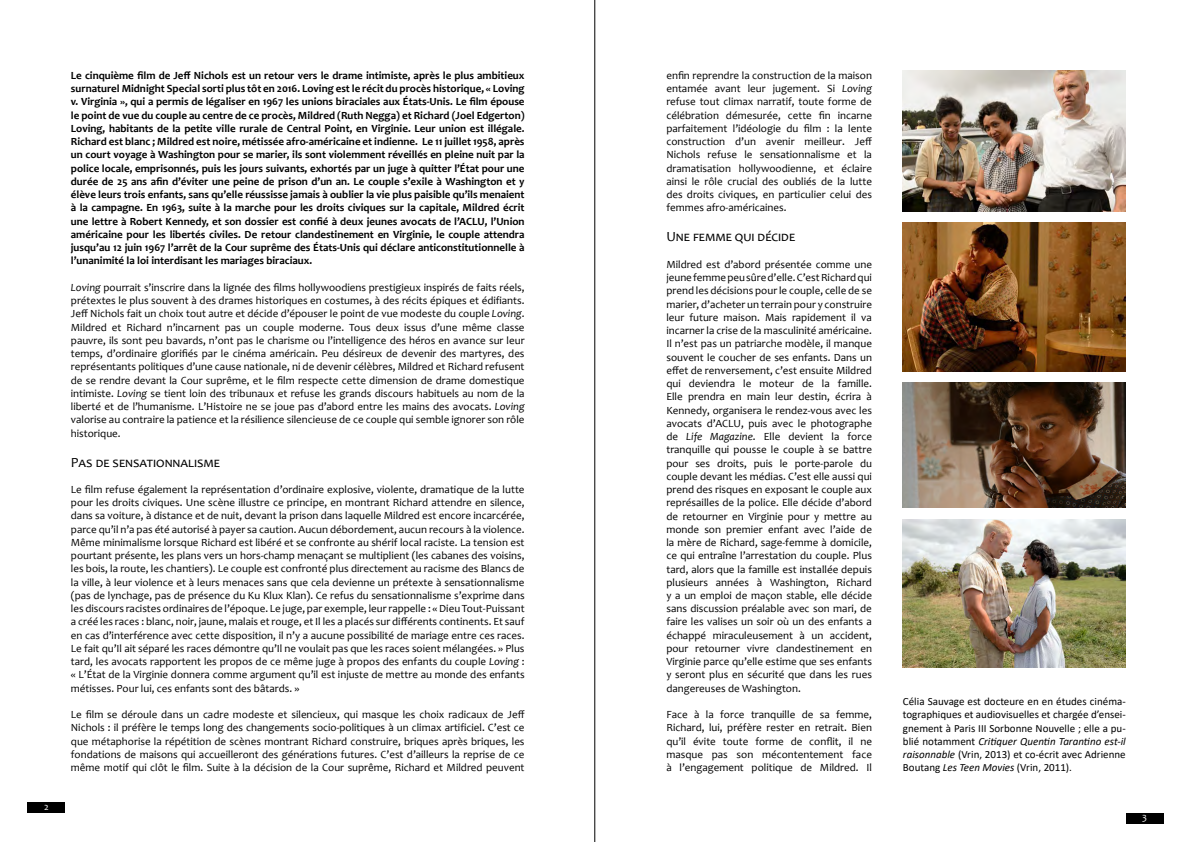
<style>
.page{position:relative;width:1191px;height:842px;background:#fff}
.page>*{position:absolute;margin:0;border:0;box-sizing:border-box;transform-origin:0 0}
.t1{font:14px "Candara";letter-spacing:.02em;color:#000}
.t2{font:14px "Candara";color:#000}
.t3{font:11px/13.2px "Candara";color:#000;text-align:justify}
.t4{font:700 11px/13.2px "Candara";color:#000;text-align:justify}
.t5{font:11px/13.2px "Calibri";color:#000;text-align:justify}
.t6{font:10px "Candara";color:#fff}
.s1{font-style:italic}
</style>
<div class="page">
<div style="left:27px;top:802px;width:38px;height:11px;background:#000"></div>
<div style="left:1125px;top:813px;width:38px;height:11px;background:#000"></div>
<img style="left:902px;top:71px;width:223px;height:140px">
<img style="left:903px;top:383px;width:222px;height:125px">
<img style="left:903px;top:223px;width:222px;height:148px">
<hr style="left:594px;top:0;width:1px;height:842px;background:#000">
<img style="left:903px;top:519px;width:222px;height:149px">
<p class="t6" style="left:44px;top:800px;width:6px">2</p>
<p class="t4" style="left:71px;top:69px;width:455px">Le cinquième film de Jeff Nichols est un retour vers le drame intimiste, après le plus ambitieux surnaturel Midnight Special sorti plus tôt en 2016. Loving est le récit du procès historique, « Loving v. Virginia », qui a permis de légaliser en 1967 les unions biraciales aux États-Unis. Le film épouse le point de vue du couple au centre de ce procès, Mildred (Ruth Negga) et Richard (Joel Edgerton)<br>Loving, habitants de la petite ville rurale de Central Point, en Virginie. Leur union est illégale.<br>Richard est blanc ; Mildred est noire, métissée afro-américaine et indienne. Le 11 juillet 1958, après un court voyage à Washington pour se marier, ils sont violemment réveillés en pleine nuit par la police locale, emprisonnés, puis les jours suivants, exhortés par un juge à quitter l’État pour une durée de 25 ans afin d’éviter une peine de prison d’un an. Le couple s’exile à Washington et y élève leurs trois enfants, sans qu’elle réussisse jamais à oublier la vie plus paisible qu’ils menaient à la campagne. En 1963, suite à la marche pour les droits civiques sur la capitale, Mildred écrit une lettre à Robert Kennedy, et son dossier est confié à deux jeunes avocats de l’ACLU, l’Union américaine pour les libertés civiles. De retour clandestinement en Virginie, le couple attendra jusqu’au 12 juin 1967 l’arrêt de la Cour suprême des États-Unis qui déclare anticonstitutionnelle à l’unanimité la loi interdisant les mariages biraciaux.</p>
<p class="t3" style="left:71px;top:281px;width:455px"><span class="s1">Loving</span> pourrait s’inscrire dans la lignée des films hollywoodiens prestigieux inspirés de faits réels, prétextes le plus souvent à des drames historiques en costumes, à des récits épiques et édifiants.<br>Jeff Nichols fait un choix tout autre et décide d’épouser le point de vue modeste du couple <span class="s1">Loving</span>.<br>Mildred et Richard n’incarnent pas un couple moderne. Tous deux issus d’une même classe pauvre, ils sont peu bavards, n’ont pas le charisme ou l’intelligence des héros en avance sur leur temps, d’ordinaire glorifiés par le cinéma américain. Peu désireux de devenir des martyres, des représentants politiques d’une cause nationale, ni de devenir célèbres, Mildred et Richard refusent de se rendre devant la Cour suprême, et le film respecte cette dimension de drame domestique intimiste. <span class="s1">Loving</span> se tient loin des tribunaux et refuse les grands discours habituels au nom de la liberté et de l’humanisme. L’Histoire ne se joue pas d’abord entre les mains des avocats. <span class="s1">Loving </span>valorise au contraire la patience et la résilience silencieuse de ce couple qui semble ignorer son rôle historique.</p>
<p class="t1" style="left:71px;top:453px;width:151px">Pas de sensationnalisme</p>
<p class="t3" style="left:71px;top:483px;width:455px">Le film refuse également la représentation d’ordinaire explosive, violente, dramatique de la lutte pour les droits civiques. Une scène illustre ce principe, en montrant Richard attendre en silence, dans sa voiture, à distance et de nuit, devant la prison dans laquelle Mildred est encore incarcérée, parce qu’il n’a pas été autorisé à payer sa caution. Aucun débordement, aucun recours à la violence.<br>Même minimalisme lorsque Richard est libéré et se confronte au shérif local raciste. La tension est pourtant présente, les plans vers un hors-champ menaçant se multiplient (les cabanes des voisins, les bois, la route, les chantiers). Le couple est confronté plus directement au racisme des Blancs de la ville, à leur violence et à leurs menaces sans que cela devienne un prétexte à sensationnalisme (pas de lynchage, pas de présence du Ku Klux Klan). Ce refus du sensationnalisme s’exprime dans les discours racistes ordinaires de l’époque. Le juge, par exemple, leur rappelle : « Dieu Tout-Puissant a créé les races : blanc, noir, jaune, malais et rouge, et Il les a placés sur différents continents. Et sauf en cas d’interférence avec cette disposition, il n’y a aucune possibilité de mariage entre ces races.<br>Le fait qu’Il ait séparé les races démontre qu’Il ne voulait pas que les races soient mélangées. » Plus tard, les avocats rapportent les propos de ce même juge à propos des enfants du couple <span class="s1">Loving</span> : « L’État de la Virginie donnera comme argument qu’il est injuste de mettre au monde des enfants métisses. Pour lui, ces enfants sont des bâtards. »</p>
<p class="t3" style="left:71px;top:708px;width:455px">Le film se déroule dans un cadre modeste et silencieux, qui masque les choix radicaux de Jeff Nichols : il préfère le temps long des changements socio-politiques à un climax artificiel. C’est ce que métaphorise la répétition de scènes montrant Richard construire, briques après briques, les fondations de maisons qui accueilleront des générations futures. C’est d’ailleurs la reprise de ce même motif qui clôt le film. Suite à la décision de la Cour suprême, Richard et Mildred peuvent</p>
<p class="t3" style="left:666px;top:69px;width:207px">enfin reprendre la construction de la maison entamée avant leur jugement. Si <span class="s1">Loving </span>refuse tout climax narratif, toute forme de célébration démesurée, cette fin incarne parfaitement l’idéologie du film : la lente construction d’un avenir meilleur. Jeff Nichols refuse le sensationnalisme et la dramatisation hollywoodienne, et éclaire ainsi le rôle crucial des oubliés de la lutte des droits civiques, en particulier celui des femmes afro-américaines.</p>
<p class="t2" style="left:666px;top:228px;width:130px">Une femme qui décide</p>
<p class="t3" style="left:666px;top:258px;width:207px">Mildred est d’abord présentée comme une jeune femme peu sûre d’elle. C’est Richard qui prend les décisions pour le couple, celle de se marier, d’acheter un terrain pour y construire leur future maison. Mais rapidement il va incarner la crise de la masculinité américaine.<br>Il n’est pas un patriarche modèle, il manque souvent le coucher de ses enfants. Dans un effet de renversement, c’est ensuite Mildred qui deviendra le moteur de la famille.<br>Elle prendra en main leur destin, écrira à Kennedy, organisera le rendez-vous avec les avocats d’ACLU, puis avec le photographe de <span class="s1">Life Magazine</span>. Elle devient la force tranquille qui pousse le couple à se battre pour ses droits, puis le porte-parole du couple devant les médias. C’est elle aussi qui prend des risques en exposant le couple aux représailles de la police. Elle décide d’abord de retourner en Virginie pour y mettre au monde son premier enfant avec l’aide de la mère de Richard, sage-femme à domicile, ce qui entraîne l’arrestation du couple. Plus tard, alors que la famille est installée depuis plusieurs années à Washington, Richard y a un emploi de maçon stable, elle décide sans discussion préalable avec son mari, de faire les valises un soir où un des enfants a échappé miraculeusement à un accident, pour retourner vivre clandestinement en Virginie parce qu’elle estime que ses enfants y seront plus en sécurité que dans les rues dangereuses de Washington.</p>
<p class="t3" style="left:666px;top:708px;width:207px">Face à la force tranquille de sa femme, Richard, lui, préfère rester en retrait. Bien qu’il évite toute forme de conflit, il ne masque pas son mécontentement face à l’engagement politique de Mildred. Il</p>
<p class="t5" style="left:903px;top:694px;width:224px">Célia Sauvage est docteure en en études cinéma&shy;tographiques et audiovisuelles et chargée d’ensei&shy;gnement à Paris III Sorbonne Nouvelle ; elle a pu&shy;blié notamment <span class="s1">Critiquer Quentin Tarantino est-il raisonnable</span> (Vrin, 2013) et co-écrit avec Adrienne Boutang <span class="s1">Les Teen Movies</span> (Vrin, 2011).</p>
<p class="t6" style="left:1142px;top:811px;width:6px">3</p>
</div>
